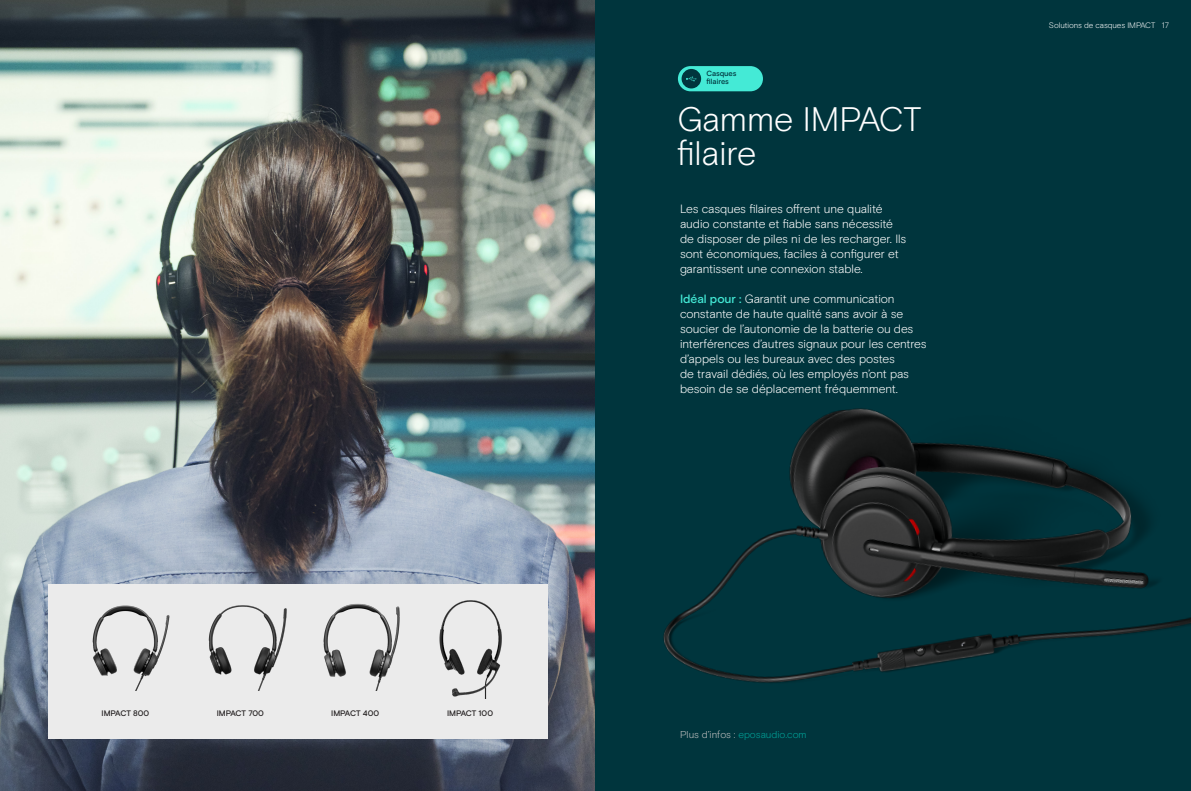
<style>
.page{position:relative;width:1191px;height:791px;background:#fff}
.page>*{position:absolute;margin:0;border:0;box-sizing:border-box;transform-origin:0 0}
.Title_5{font:300 34px/34px "EPOS Basis";letter-spacing:-.01em;color:#fff}
.Leadtext{font:300 12px/15px "EPOS Basis";letter-spacing:-.005em;color:#fff}
.Hyperlinks_Mint_dark{font:300 10px "EPOS Basis";color:#00a399}
.Bodytexttitle{font:500 8px "EPOS Basis";color:#231f20}
.t1{font:300 8px "EPOS Basis";letter-spacing:-.005em;color:#fff}
.t2{font:500 7.5px/7.5px "EPOS Basis";letter-spacing:-.01em;color:#00353d}
.s1{font-weight:500;color:#44ead6}
.s2{color:#c1c1c1}
</style>
<div class="page">
<img style="left:0;top:0;width:595px;height:791px">
<div style="left:595px;top:0;width:596px;height:791px;background:#00353d"></div>
<img style="left:663px;top:408px;width:528px;height:275px">
<div style="left:678px;top:66px;width:85px;height:25px;background:#44ead6;border-radius:13px"></div>
<div style="left:681px;top:69px;width:20px;height:19px;background:#00353d;border-radius:50%"></div>
<svg style="left:686px;top:77px;width:10px;height:4px"></svg>
<div style="left:48px;top:584px;width:500px;height:154px;background:#ebebeb"></div>
<img style="left:92px;top:605px;width:78px;height:86px">
<img style="left:208px;top:605px;width:79px;height:86px">
<img style="left:439px;top:600px;width:63px;height:99px">
<img style="left:323px;top:603px;width:77px;height:88px">
<p class="Bodytexttitle" style="left:102px;top:709px;width:49px">IMPACT 800</p>
<p class="Bodytexttitle" style="left:217px;top:709px;width:49px">IMPACT 700</p>
<p class="Bodytexttitle" style="left:331px;top:709px;width:49px">IMPACT 400</p>
<p class="Bodytexttitle" style="left:447px;top:709px;width:48px">IMPACT 100</p>
<p class="t2" style="left:706px;top:70px;width:31px">Casques filaires</p>
<p class="Title_5" style="left:677px;top:103px;width:246px">Gamme IMPACT filaire</p>
<p class="Leadtext" style="left:680px;top:201px;width:228px">Les casques filaires offrent une qualité audio constante et fiable sans nécessité de disposer de piles ni de les recharger. Ils sont économiques, faciles à configurer et garantissent une connexion stable.</p>
<p class="Leadtext" style="left:680px;top:291px;width:248px"><span class="s1">Idéal pour :</span> Garantit une communication constante de haute qualité sans avoir à se soucier de l’autonomie de la batterie ou des interférences d’autres signaux pour les centres d’appels ou les bureaux avec des postes<br>de travail dédiés, où les employés n’ont pas besoin de se déplacement fréquemment.</p>
<p class="t1" style="left:1049px;top:21px;width:121px">Solutions de casques IMPACT 17</p>
<p class="Hyperlinks_Mint_dark" style="left:680px;top:729px;width:128px"><span class="s2">Plus d’infos :</span> eposaudio.com</p>
</div>
